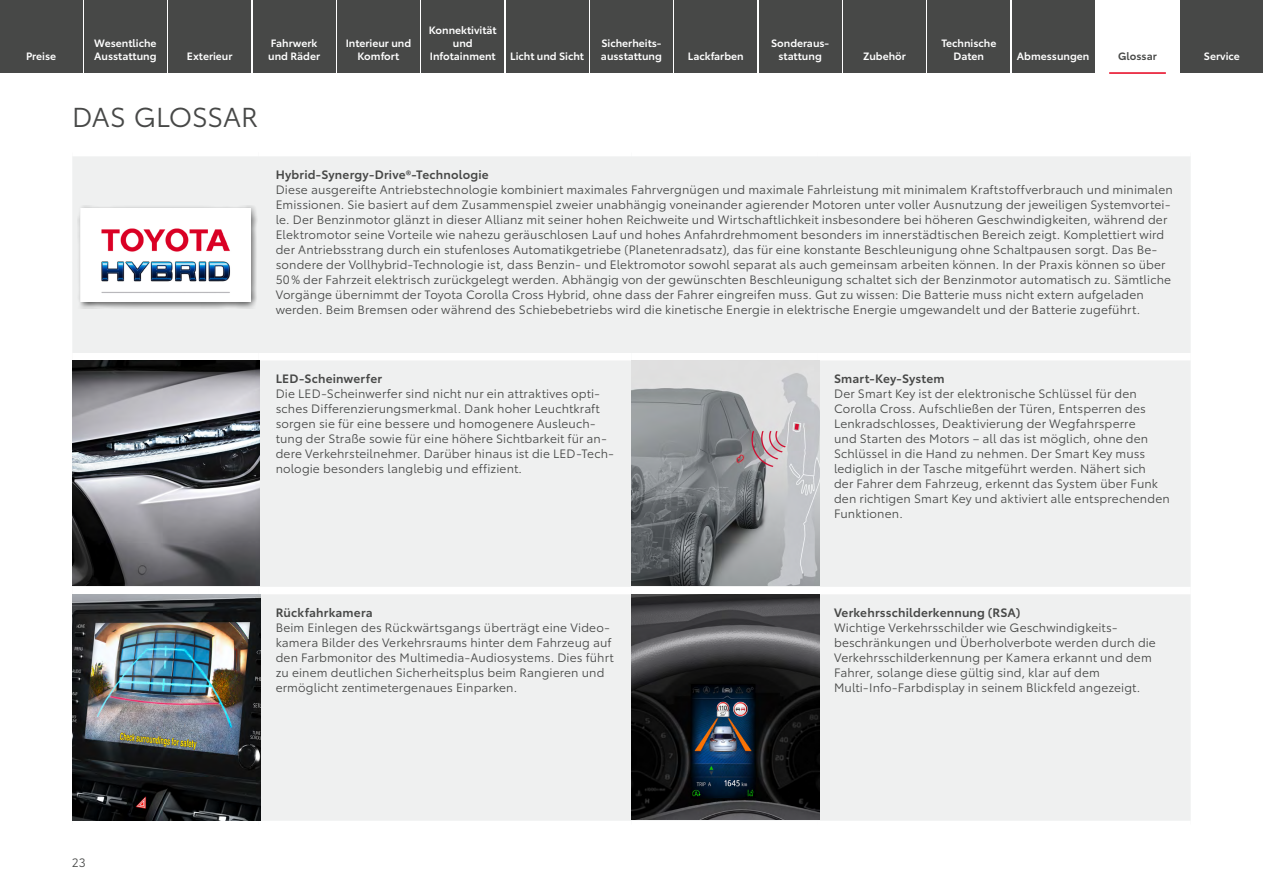
<style>
.page{position:relative;width:1263px;height:893px;background:#fff}
.page>*{position:absolute;margin:0;border:0;box-sizing:border-box;transform-origin:0 0}
._1_Headline{font:27px "Toyota Type";letter-spacing:-.01em;color:#474847}
._1_Glossar_Copy{font:12px/15px "Toyota Type";letter-spacing:.01em;color:#474847}
._1_Glossar_Head{font:600 12px "Toyota Type";letter-spacing:.015em;color:#474847}
._1_Verlinkung{font:600 10.5px/12.6px "Toyota Type";color:#fff;text-align:center}
._1_Verlinkung_aktuel{font:600 10.5px "Toyota Type";color:#474847}
</style>
<div class="page">
<div style="left:72px;top:156px;width:1119px;height:665px;background:#eff0f0"></div>
<div style="left:72px;top:353px;width:187px;height:7px;background:#fff"></div>
<div style="left:259px;top:353px;width:372px;height:7px;background:#fff"></div>
<div style="left:631px;top:353px;width:186px;height:7px;background:#fff"></div>
<div style="left:817px;top:353px;width:374px;height:7px;background:#fff"></div>
<div style="left:72px;top:587px;width:187px;height:7px;background:#fff"></div>
<div style="left:259px;top:587px;width:372px;height:7px;background:#fff"></div>
<div style="left:631px;top:587px;width:186px;height:7px;background:#fff"></div>
<div style="left:817px;top:587px;width:374px;height:7px;background:#fff"></div>
<div style="left:77px;top:205px;width:181px;height:104px;background:#000;opacity:.6"></div>
<img style="left:80px;top:208px;width:170px;height:93px">
<img style="left:72px;top:360px;width:188px;height:226px">
<img style="left:631px;top:360px;width:188px;height:226px">
<img style="left:72px;top:594px;width:189px;height:227px">
<img style="left:631px;top:594px;width:188px;height:226px">
<div style="left:0;top:0;width:82px;height:72px;background:#474847"></div>
<div style="left:84px;top:0;width:83px;height:72px;background:#474847"></div>
<div style="left:169px;top:0;width:82px;height:72px;background:#474847"></div>
<div style="left:253px;top:0;width:82px;height:72px;background:#474847"></div>
<div style="left:337px;top:0;width:83px;height:72px;background:#474847"></div>
<div style="left:422px;top:0;width:82px;height:72px;background:#474847"></div>
<div style="left:506px;top:0;width:82px;height:72px;background:#474847"></div>
<div style="left:590px;top:0;width:83px;height:72px;background:#474847"></div>
<div style="left:675px;top:0;width:82px;height:72px;background:#474847"></div>
<div style="left:759px;top:0;width:82px;height:72px;background:#474847"></div>
<div style="left:843px;top:0;width:82px;height:72px;background:#474847"></div>
<div style="left:928px;top:0;width:82px;height:72px;background:#474847"></div>
<div style="left:1012px;top:0;width:82px;height:72px;background:#474847"></div>
<hr style="left:1109px;top:72px;width:57px;height:2px;background:#e7001d">
<div style="left:1181px;top:0;width:82px;height:72px;background:#474847"></div>
<p class="_1_Verlinkung" style="left:26px;top:49px;width:32px">Preise</p>
<p class="_1_Verlinkung" style="left:94px;top:36px;width:64px;text-align:left">Wesentliche<br>Ausstattung</p>
<p class="_1_Verlinkung" style="left:187px;top:49px;width:47px">Exterieur</p>
<p class="_1_Verlinkung" style="left:268px;top:36px;width:53px;text-align:left">Fahrwerk und Räder</p>
<p class="_1_Verlinkung" style="left:346px;top:36px;width:67px">Interieur und<br>Komfort</p>
<p class="_1_Verlinkung" style="left:429px;top:23px;width:69px">Konnektivität und<br>Infotainment</p>
<p class="_1_Verlinkung" style="left:510px;top:49px;width:75px">Licht und Sicht</p>
<p class="_1_Verlinkung" style="left:601px;top:36px;width:63px;text-align:left">Sicherheits&shy;ausstattung</p>
<p class="_1_Verlinkung" style="left:688px;top:49px;width:57px">Lackfarben</p>
<p class="_1_Verlinkung" style="left:771px;top:36px;width:60px">Sonderaus&shy;stattung</p>
<p class="_1_Verlinkung" style="left:863px;top:49px;width:44px">Zubehör</p>
<p class="_1_Verlinkung" style="left:941px;top:36px;width:56px">Technische<br>Daten</p>
<p class="_1_Verlinkung" style="left:1017px;top:49px;width:74px">Abmessungen</p>
<p class="_1_Verlinkung_aktuel" style="left:1118px;top:48px;width:40px">Glossar</p>
<p class="_1_Verlinkung" style="left:1204px;top:49px;width:37px">Service</p>
<p class="_1_Headline" style="left:72px;top:97px;width:187px">DAS GLOSSAR</p>
<p class="_1_Glossar_Head" style="left:276px;top:165px;width:214px">Hybrid-Synergy-Drive®-Technologie</p>
<p class="_1_Glossar_Copy" style="left:276px;top:181px;width:899px">Diese ausgereifte Antriebstechnologie kombiniert maximales Fahrvergnügen und maximale Fahrleistung mit minimalem Kraftstoffverbrauch und minimalen Emissionen. Sie basiert auf dem Zusammenspiel zweier unabhängig voneinander agierender Motoren unter voller Ausnutzung der jeweiligen Systemvortei&shy;le. Der Benzinmotor glänzt in dieser Allianz mit seiner hohen Reichweite und Wirtschaftlichkeit insbesondere bei höheren Geschwindigkeiten, während der Elektromotor seine Vorteile wie nahezu geräuschlosen Lauf und hohes Anfahrdrehmoment besonders im innerstädtischen Bereich zeigt. Komplettiert wird der Antriebsstrang durch ein stufenloses Automatikgetriebe (Planetenradsatz), das für eine konstante Beschleunigung ohne Schaltpausen sorgt. Das Be&shy;sondere der Vollhybrid-Technologie ist, dass Benzin- und Elektromotor sowohl separat als auch gemeinsam arbeiten können. In der Praxis können so über 50% der Fahrzeit elektrisch zurückgelegt werden. Abhängig von der gewünschten Beschleunigung schaltet sich der Benzinmotor automatisch zu. Sämtliche Vorgänge übernimmt der Toyota Corolla Cross Hybrid, ohne dass der Fahrer eingreifen muss. Gut zu wissen: Die Batterie muss nicht extern aufgeladen werden. Beim Bremsen oder während des Schiebebetriebs wird die kinetische Energie in elektrische Energie umgewandelt und der Batterie zugeführt.</p>
<p class="_1_Glossar_Head" style="left:276px;top:369px;width:108px">LED-Scheinwerfer</p>
<p class="_1_Glossar_Copy" style="left:276px;top:385px;width:340px">Die LED-Scheinwerfer sind nicht nur ein attraktives opti&shy;sches Differenzierungsmerkmal. Dank hoher Leuchtkraft sorgen sie für eine bessere und homogenere Ausleuch&shy;tung der Straße sowie für eine höhere Sichtbarkeit für an&shy;dere Verkehrsteilnehmer. Darüber hinaus ist die LED-Tech&shy;nologie besonders langlebig und effizient.</p>
<p class="_1_Glossar_Head" style="left:834px;top:369px;width:112px">Smart-Key-System</p>
<p class="_1_Glossar_Copy" style="left:834px;top:385px;width:337px">Der Smart Key ist der elektronische Schlüssel für den Corolla Cross. Aufschließen der Türen, Entsperren des Lenkradschlosses, Deaktivierung der Wegfahrsperre<br>und Starten des Motors – all das ist möglich, ohne den Schlüssel in die Hand zu nehmen. Der Smart Key muss lediglich in der Tasche mitgeführt werden. Nähert sich<br>der Fahrer dem Fahrzeug, erkennt das System über Funk den richtigen Smart Key und aktiviert alle entsprechenden Funktionen.</p>
<p class="_1_Glossar_Head" style="left:276px;top:603px;width:99px">Rückfahrkamera</p>
<p class="_1_Glossar_Copy" style="left:276px;top:619px;width:340px">Beim Einlegen des Rückwärtsgangs überträgt eine Video&shy;kamera Bilder des Verkehrsraums hinter dem Fahrzeug auf den Farbmonitor des Multimedia-Audiosystems. Dies führt zu einem deutlichen Sicherheitsplus beim Rangieren und ermöglicht zentimetergenaues Einparken.</p>
<p class="_1_Glossar_Head" style="left:834px;top:603px;width:188px">Verkehrsschilderkennung (RSA)</p>
<p class="_1_Glossar_Copy" style="left:834px;top:619px;width:323px">Wichtige Verkehrsschilder wie Geschwindigkeits&shy;beschränkungen und Überholverbote werden durch die Verkehrsschilderkennung per Kamera erkannt und dem Fahrer, solange diese gültig sind, klar auf dem Multi-Info-Farbdisplay in seinem Blickfeld angezeigt.</p>
<p class="_1_Glossar_Copy" style="left:72px;top:855px;width:15px">23</p>
</div>
